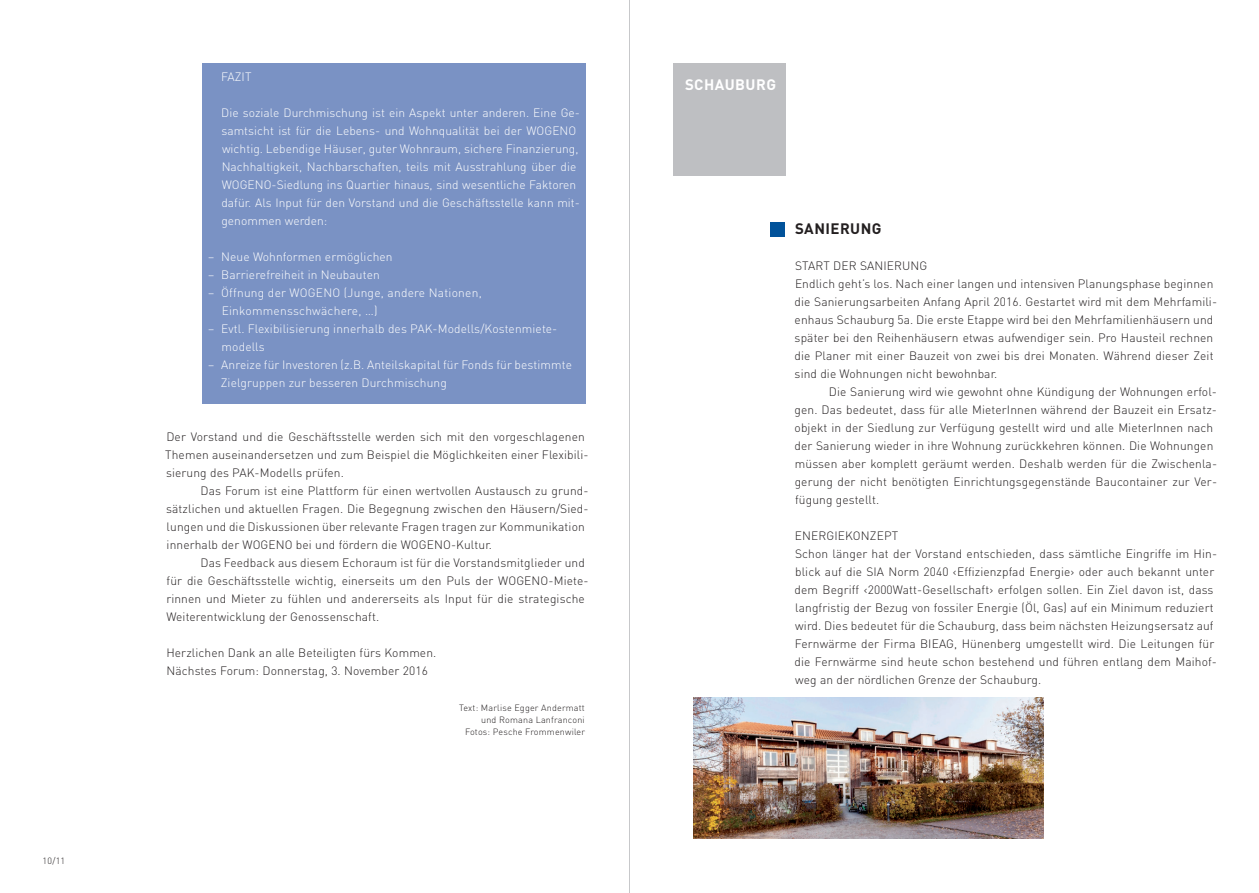
<style>
.page{position:relative;width:1259px;height:893px;background:#fff}
.page>*{position:absolute;margin:0;border:0;box-sizing:border-box;transform-origin:0 0}
.t1{font:700 15px "DIN";letter-spacing:.03em;color:#231f20}
.t2{font:700 15px "DIN";letter-spacing:.03em;color:#fff}
.t3{font:300 12px/18px "DIN";letter-spacing:.01em;color:#231f20}
.t4{font:300 12px/18px "DIN";letter-spacing:.005em;color:#fff}
.t5{font:300 9px/12px "DIN";letter-spacing:.02em;color:#231f20;text-align:right}
</style>
<div class="page">
<hr style="left:629px;top:0;width:1px;height:893px;background:#c7c8ca">
<div style="left:202px;top:64px;width:383px;height:340px;background:#7a92c4"></div>
<div style="left:770px;top:222px;width:15px;height:15px;background:#01529a"></div>
<div style="left:673px;top:64px;width:112px;height:112px;background:#bebfc2"></div>
<img style="left:693px;top:697px;width:350px;height:141px">
<p class="t5" style="left:43px;top:855px;width:24px">10 /11</p>
<p class="t4" style="left:221px;top:68px;width:32px">FAZIT</p>
<p class="t4" style="left:221px;top:104px;width:360px">Die soziale Durchmischung ist ein Aspekt unter anderen. Eine Ge&shy;samtsicht ist für die Lebens- und Wohnqualität bei der WOGENO wichtig. Lebendige Häuser, guter Wohnraum, sichere Finanzierung, Nachhaltigkeit, Nachbarschaften, teils mit Ausstrahlung über die WOGENO-Siedlung ins Quartier hinaus, sind wesentliche Faktoren dafür. Als Input für den Vorstand und die Geschäftsstelle kann mit&shy;genommen werden:</p>
<p class="t4" style="left:208px;top:248px;width:186px">– Neue Wohnformen ermöglichen</p>
<p class="t4" style="left:208px;top:266px;width:173px">– Barrierefreiheit in Neubauten</p>
<p class="t4" style="left:222px;top:284px;width:262px;text-indent:-14px">– Öffnung der WOGENO (Junge, andere Nationen,<br>Einkommensschwächere, …)</p>
<p class="t4" style="left:222px;top:320px;width:337px;text-indent:-13px">– Evtl. Flexibilisierung innerhalb des PAK-Modells/Kostenmiete&shy;modells</p>
<p class="t4" style="left:221px;top:356px;width:353px;text-indent:-13px">– Anreize für Investoren (z.B. Anteilskapital für Fonds für bestimmte<br>Zielgruppen zur besseren Durchmischung</p>
<p class="t3" style="left:165px;top:428px;width:425px">Der Vorstand und die Geschäftsstelle werden sich mit den vorgeschlagenen<br>Themen auseinandersetzen und zum Beispiel die Möglichkeiten einer Flexibili&shy;sierung des PAK-Modells prüfen.</p>
<p class="t3" style="left:166px;top:482px;width:424px;text-indent:34px">Das Forum ist eine Plattform für einen wertvollen Austausch zu grund&shy;sätzlichen und aktuellen Fragen. Die Begegnung zwischen den Häusern/Sied&shy;lungen und die Diskussionen über relevante Fragen tragen zur Kommunikation innerhalb der WOGENO bei und fördern die WOGENO-Kultur.</p>
<p class="t3" style="left:166px;top:554px;width:424px;text-indent:34px">Das Feedback aus diesem Echoraum ist für die Vorstandsmitglieder und für die Geschäftsstelle wichtig, einerseits um den Puls der WOGENO-Miete&shy;rinnen und Mieter zu fühlen und andererseits als Input für die strategische Weiterentwicklung der Genossenschaft.</p>
<p class="t3" style="left:166px;top:644px;width:271px">Herzlichen Dank an alle Beteiligten fürs Kommen.<br>Nächstes Forum: Donnerstag, 3. November 2016</p>
<p class="t5" style="left:459px;top:702px;width:127px">Text: Marlise Egger Andermatt und Romana Lanfranconi<br>Fotos: Pesche Frommenwiler</p>
<p class="t2" style="left:685px;top:75px;width:93px">SCHAUBURG</p>
<p class="t1" style="left:795px;top:219px;width:88px">SANIERUNG</p>
<p class="t3" style="left:794px;top:257px;width:424px">START DER SANIERUNG<br>Endlich geht’s los. Nach einer langen und intensiven Planungsphase beginnen die Sanierungsarbeiten Anfang April 2016. Gestartet wird mit dem Mehrfamili&shy;enhaus Schauburg 5a. Die erste Etappe wird bei den Mehrfamilienhäusern und später bei den Reihenhäusern etwas aufwendiger sein. Pro Hausteil rechnen die Planer mit einer Bauzeit von zwei bis drei Monaten. Während dieser Zeit sind die Wohnungen nicht bewohnbar.</p>
<p class="t3" style="left:794px;top:383px;width:424px;text-indent:34px">Die Sanierung wird wie gewohnt ohne Kündigung der Wohnungen erfol&shy;gen. Das bedeutet, dass für alle MieterInnen während der Bauzeit ein Ersatz&shy;objekt in der Siedlung zur Verfügung gestellt wird und alle MieterInnen nach der Sanierung wieder in ihre Wohnung zurückkehren können. Die Wohnungen müssen aber komplett geräumt werden. Deshalb werden für die Zwischenla&shy;gerung der nicht benötigten Einrichtungsgegenstände Baucontainer zur Ver&shy;fügung gestellt.</p>
<p class="t3" style="left:794px;top:527px;width:424px">ENERGIEKONZEPT<br>Schon länger hat der Vorstand entschieden, dass sämtliche Eingriffe im Hin&shy;blick auf die SIA Norm 2040 ‹Effizienzpfad Energie› oder auch bekannt unter dem Begriff ‹2000Watt-Gesellschaft› erfolgen sollen. Ein Ziel davon ist, dass langfristig der Bezug von fossiler Energie (Öl, Gas) auf ein Minimum reduziert wird. Dies bedeutet für die Schauburg, dass beim nächsten Heizungsersatz auf Fernwärme der Firma BIEAG, Hünenberg umgestellt wird. Die Leitungen für die Fernwärme sind heute schon bestehend und führen entlang dem Maihof&shy;weg an der nördlichen Grenze der Schauburg.</p>
</div>
